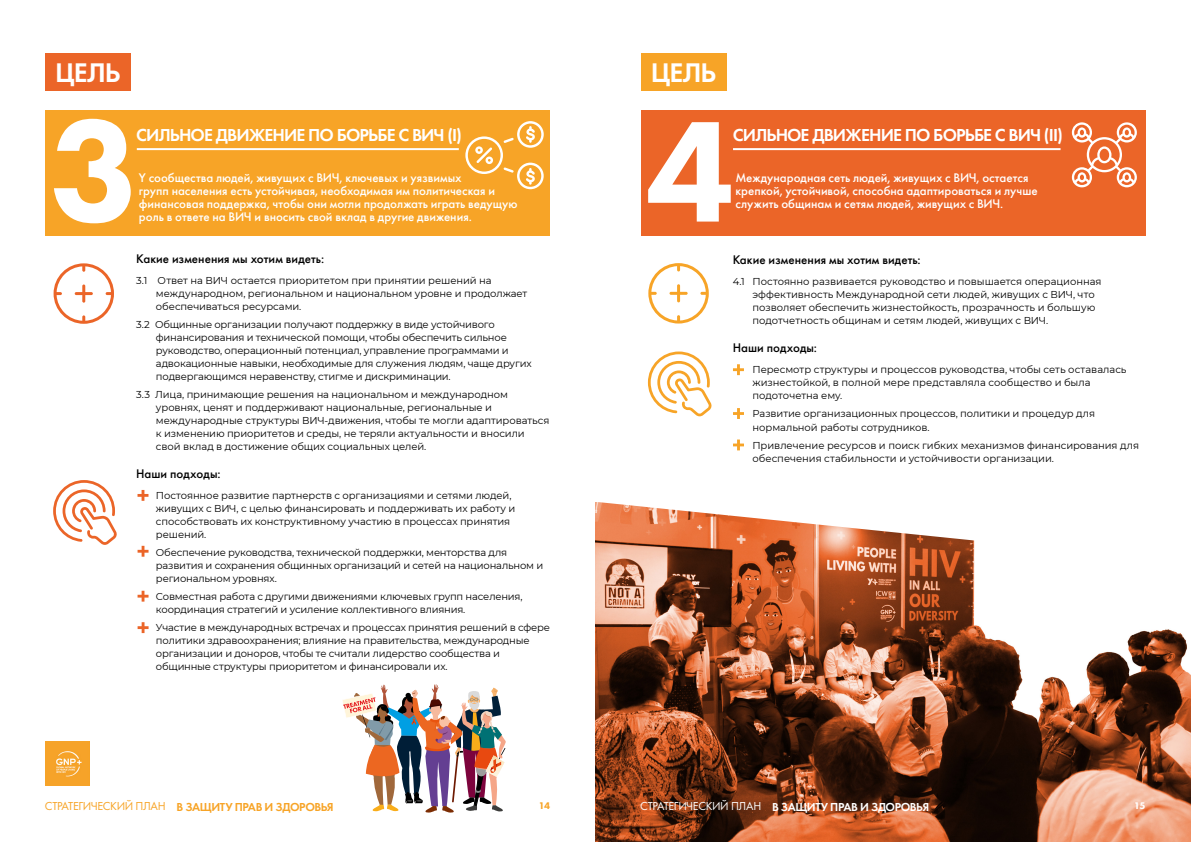
<style>
.page{position:relative;width:1191px;height:842px;background:#fff}
.page>*{position:absolute;margin:0;border:0;box-sizing:border-box;transform-origin:0 0}
.t1{font:800 150px "Futura PT";color:#fff}
.t2{font:800 149px "Futura PT";color:#fff}
.t3{font:600 28px "Futura PT";letter-spacing:-.025em;color:#fff}
.t4{font:600 18px "Futura PT";letter-spacing:-.05em;color:#fff}
.t5{font:500 13px/13px "Futura PT";color:#fff}
.t6{font:500 13px "Futura PT";letter-spacing:.005em;color:#000}
.t7{font:600 12px "Futura PT";letter-spacing:-.04em;color:#f7a427}
.t8{font:600 12px "Futura PT";letter-spacing:-.04em;color:#fff}
.t9{font:10px/13px "Montserrat";letter-spacing:-.01em;color:#000}
.t10{font:800 10px "Futura PT";color:#f7a427}
.t11{font:800 10px "Futura PT";color:#fff}
.s1{font-weight:400}
</style>
<div class="page">
<div style="left:45px;top:110px;width:505px;height:126px;background:#f7a427"></div>
<div style="left:641px;top:110px;width:504px;height:126px;background:#eb6528"></div>
<img style="left:595px;top:541px;width:596px;height:301px">
<svg style="left:595px;top:502px;width:380px;height:39px"></svg>
<img style="left:342px;top:684px;width:164px;height:129px">
<img style="left:45px;top:741px;width:45px;height:44px">
<hr style="left:137px;top:148px;width:322px;height:2px;background:#fff">
<hr style="left:733px;top:148px;width:327px;height:2px;background:#fff">
<svg style="left:53px;top:480px;width:64px;height:65px"></svg>
<svg style="left:54px;top:263px;width:60px;height:61px"></svg>
<svg style="left:648px;top:351px;width:64px;height:65px"></svg>
<svg style="left:648px;top:263px;width:61px;height:61px"></svg>
<div style="left:45px;top:53px;width:86px;height:38px;background:#eb6528"></div>
<div style="left:641px;top:53px;width:85px;height:38px;background:#f7a427"></div>
<svg style="left:465px;top:121px;width:79px;height:68px"></svg>
<svg style="left:137px;top:490px;width:11px;height:11px"></svg>
<svg style="left:137px;top:590px;width:12px;height:8px"></svg>
<svg style="left:138px;top:591px;width:10px;height:11px"></svg>
<svg style="left:137px;top:545px;width:12px;height:8px"></svg>
<svg style="left:138px;top:546px;width:10px;height:11px"></svg>
<svg style="left:138px;top:622px;width:11px;height:11px"></svg>
<svg style="left:733px;top:364px;width:11px;height:11px"></svg>
<svg style="left:733px;top:439px;width:11px;height:11px"></svg>
<svg style="left:733px;top:408px;width:11px;height:11px"></svg>
<svg style="left:1071px;top:122px;width:65px;height:65px"></svg>
<h3 class="t3" style="left:55px;top:55px;width:67px">ЦЕЛЬ</h3>
<h3 class="t3" style="left:651px;top:55px;width:67px">ЦЕЛЬ</h3>
<h1 class="t1" style="left:50px;top:77px;width:91px">3</h1>
<h2 class="t2" style="left:645px;top:79px;width:91px">4</h2>
<h3 class="t4" style="left:136px;top:124px;width:327px">СИЛЬНОЕ ДВИЖЕНИЕ ПО БОРЬБЕ С ВИЧ (I)</h3>
<p class="t5" style="left:139px;top:171px;width:380px">Y сообщества людей, живущих с ВИЧ, ключевых и уязвимых<br>групп населения есть устойчивая, необходимая им политическая и финансовая поддержка, чтобы они могли продолжать играть ведущую роль в ответе на ВИЧ и вносить свой вклад в другие движения.</p>
<h3 class="t6" style="left:136px;top:251px;width:190px">Какие изменения мы хотим видеть:</h3>
<p class="t9" style="left:156px;top:274px;width:373px;text-indent:-20px">3.1 Ответ на ВИЧ остается приоритетом при принятии решений на международном, региональном и национальном уровне и продолжает обеспечиваться ресурсами.</p>
<p class="t9" style="left:156px;top:318px;width:377px;text-indent:-20px">3.2 Общинные организации получают поддержку в виде устойчивого финансирования и технической помощи, чтобы обеспечить сильное руководство, операционный потенциал, управление программами и адвокационные навыки, необходимые для служения людям, чаще других подвергающимся неравенству, стигме и дискриминации.</p>
<p class="t9" style="left:156px;top:388px;width:395px;text-indent:-20px">3.3 Лица, принимающие решения на национальном и международном уровнях, ценят и поддерживают национальные, региональные и международные структуры ВИЧ-движения, чтобы те могли адаптироваться к изменению приоритетов и среды, не теряли актуальности и вносили свой вклад в достижение общих социальных целей.</p>
<h3 class="t6" style="left:136px;top:466px;width:86px">Наши подходы:</h3>
<p class="t9" style="left:156px;top:489px;width:361px">Постоянное развитие партнерств с организациями и сетями людей, живущих с ВИЧ, с целью финансировать и поддерживать их работу и способствовать их конструктивному участию в процессах принятия решений.</p>
<p class="t9" style="left:156px;top:546px;width:389px">Обеспечение руководства, технической поддержки, менторства для развития и сохранения общинных организаций и сетей на национальном и региональном уровнях.</p>
<p class="t9" style="left:156px;top:590px;width:368px">Совместная работа с другими движениями ключевых групп населения, координация стратегий и усиление коллективного влияния.</p>
<p class="t9" style="left:156px;top:621px;width:396px">Участие в международных встречах и процессах принятия решений в сфере политики здравоохранения; влияние на правительства, международные организации и доноров, чтобы те считали лидерство сообщества и общинные структуры приоритетом и финансировали их.</p>
<h3 class="t4" style="left:732px;top:124px;width:332px">СИЛЬНОЕ ДВИЖЕНИЕ ПО БОРЬБЕ С ВИЧ (II)</h3>
<h3 class="t5" style="left:735px;top:171px;width:304px">Международная сеть людей, живущих с ВИЧ, остается крепкой, устойчивой, способна адаптироваться и лучше служить общинам и сетям людей, живущих с ВИЧ.</h3>
<h3 class="t6" style="left:732px;top:252px;width:190px">Какие изменения мы хотим видеть:</h3>
<p class="t9" style="left:752px;top:275px;width:350px;text-indent:-20px">4.1 Постоянно развивается руководство и повышается операционная эффективность Международной сети людей, живущих с ВИЧ, что позволяет обеспечить жизнестойкость, прозрачность и большую подотчетность общинам и сетям людей, живущих с ВИЧ.</p>
<h3 class="t6" style="left:732px;top:340px;width:86px">Наши подходы:</h3>
<p class="t9" style="left:752px;top:363px;width:375px">Пересмотр структуры и процессов руководства, чтобы сеть оставалась жизнестойкой, в полной мере представляла сообщество и была подоточетна ему.</p>
<p class="t9" style="left:752px;top:406px;width:344px;line-height:14px">Развитие организационных процессов, политики и процедур для нормальной работы сотрудников.</p>
<p class="t9" style="left:752px;top:439px;width:388px">Привлечение ресурсов и поиск гибких механизмов финансирования для обеспечения стабильности и устойчивости организации.</p>
<p class="t7" style="left:45px;top:799px;width:290px"><span class="s1">СТРАТЕГИЧЕСКИЙ ПЛАН</span> В ЗАЩИТУ ПРАВ И ЗДОРОВЬЯ</p>
<p class="t10" style="left:539px;top:799px;width:13px">14</p>
<p class="t8" style="left:640px;top:799px;width:290px"><span class="s1">СТРАТЕГИЧЕСКИЙ ПЛАН</span> В ЗАЩИТУ ПРАВ И ЗДОРОВЬЯ</p>
<p class="t11" style="left:1134px;top:799px;width:13px">15</p>
</div>
